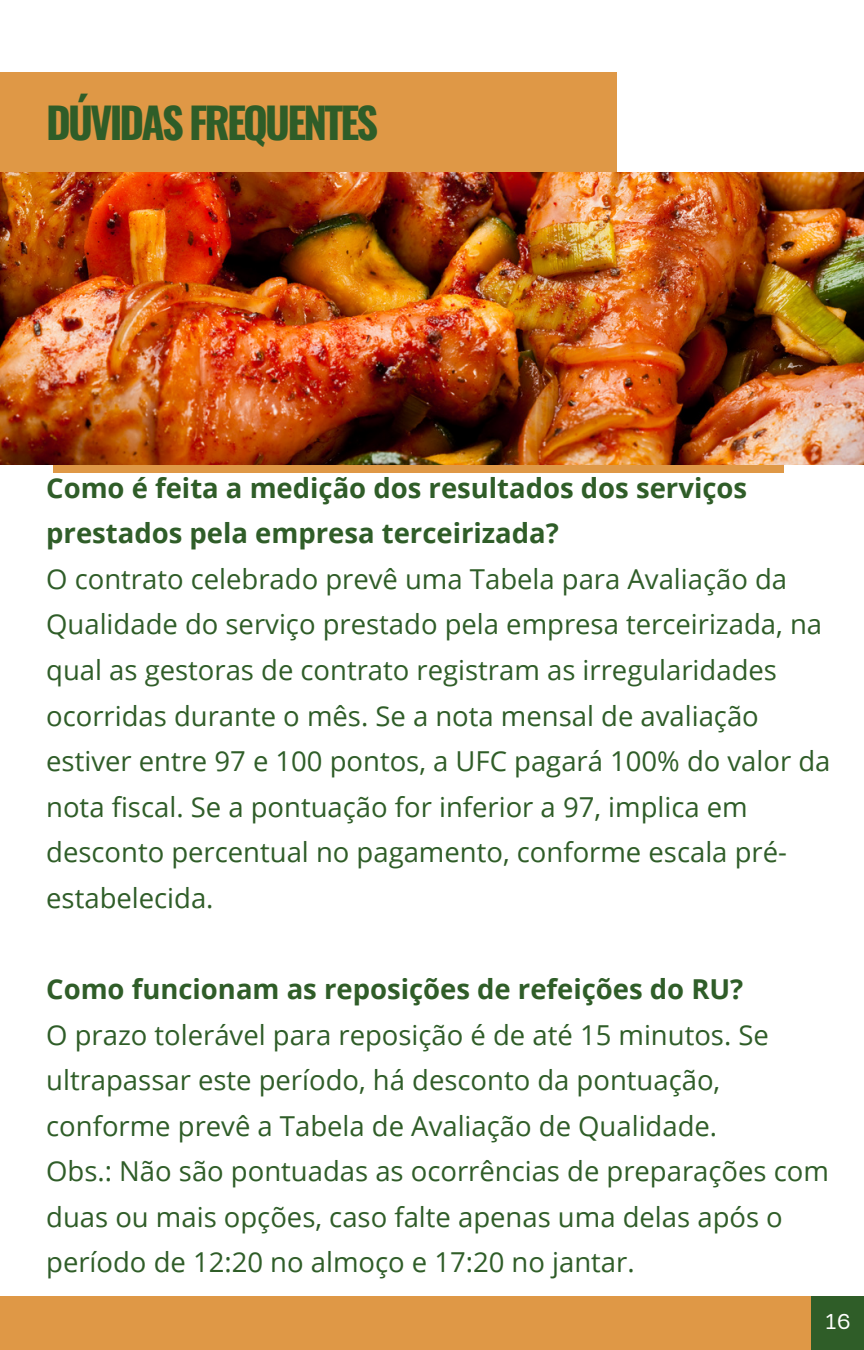
<style>
.page{position:relative;width:864px;height:1350px;background:#fff}
.page>*{position:absolute;margin:0;border:0;box-sizing:border-box;transform-origin:0 0}
.t1{font:700 42.3px "Oswald";letter-spacing:-.065em;color:#2f5d28}
.t2{font:27.45px/45.4px "Open Sans";color:#2f5d28}
.t3{font:700 27.45px/45.4px "Open Sans";color:#2f5d28}
.t4{font:20.93px "Sanchez";color:#fff}
</style>
<div class="page">
<div style="left:811px;top:1296px;width:53px;height:54px;background:#2f5d28"></div>
<div style="left:0;top:1296px;width:811px;height:54px;background:#df9846"></div>
<div style="left:0;top:73px;width:617px;height:133px;background:#df9846"></div>
<div style="left:53px;top:464px;width:731px;height:8px;background:#df9846"></div>
<img style="left:0;top:173px;width:864px;height:292px">
<p class="t1" style="left:46px;top:90px;width:334px">DÚVIDAS FREQUENTES</p>
<p class="t3" style="left:46px;top:464px;width:702px">Como é feita a medição dos resultados dos serviços prestados pela empresa terceirizada?</p>
<p class="t2" style="left:46px;top:556px;width:786px">O contrato celebrado prevê uma Tabela para Avaliação da Qualidade do serviço prestado pela empresa terceirizada, na qual as gestoras de contrato registram as irregularidades ocorridas durante o mês. Se a nota mensal de avaliação estiver entre 97 e 100 pontos, a UFC pagará 100% do valor da nota fiscal. Se a pontuação for inferior a 97, implica em desconto percentual no pagamento, conforme escala pré&shy;estabelecida.</p>
<p class="t3" style="left:46px;top:966px;width:699px">Como funcionam as reposições de refeições do RU?</p>
<p class="t2" style="left:46px;top:1011px;width:724px">O prazo tolerável para reposição é de até 15 minutos. Se ultrapassar este período, há desconto da pontuação, conforme prevê a Tabela de Avaliação de Qualidade.</p>
<p class="t2" style="left:46px;top:1148px;width:784px">Obs.: Não são pontuadas as ocorrências de preparações com duas ou mais opções, caso falte apenas uma delas após o período de 12:20 no almoço e 17:20 no jantar.</p>
<p class="t4" style="left:826px;top:1308px;width:26px">16</p>
</div>
